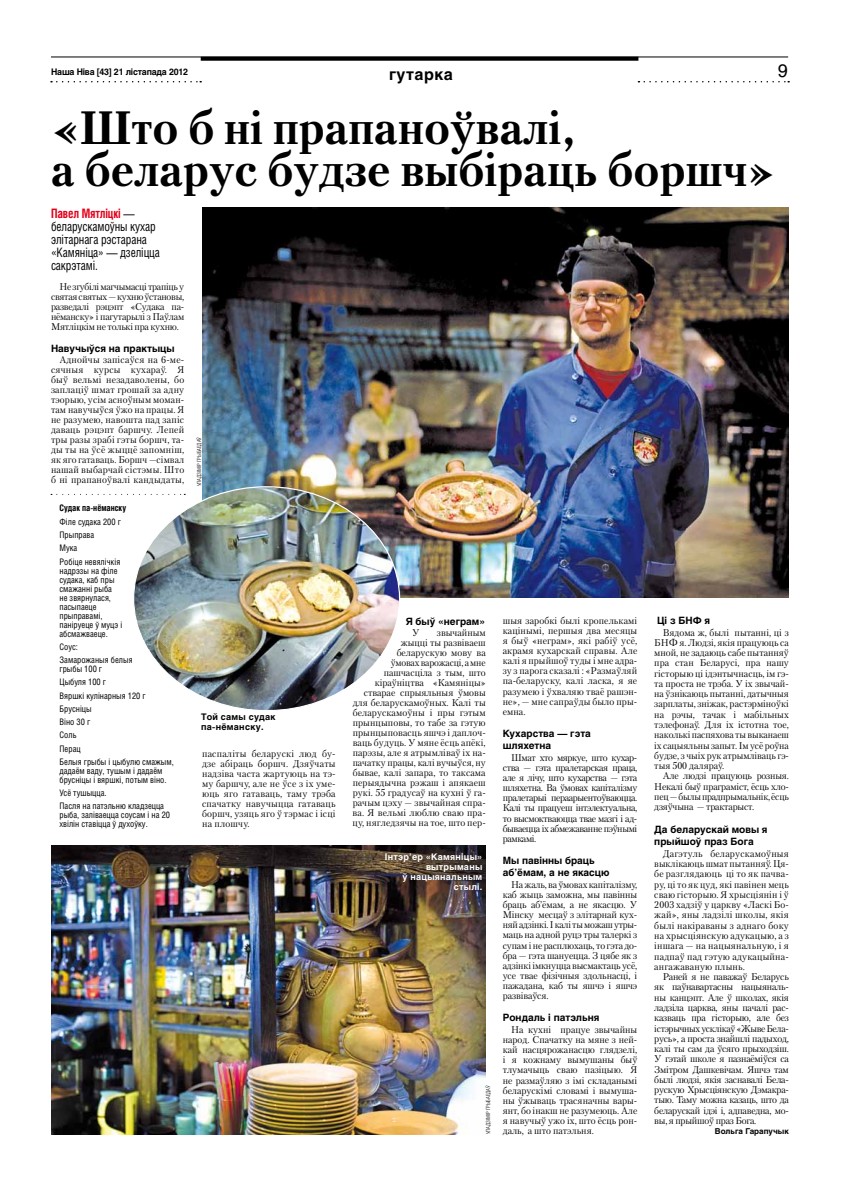
<style>
.page{position:relative;width:842px;height:1191px;background:#fff}
.page>*{position:absolute;margin:0;border:0;box-sizing:border-box;transform-origin:0 0}
.t1{font:700 46.6px/41.9px "Petersburg C";color:#000}
.t2{font:18px "Helios C";color:#000}
.t3{font:700 16px "Helios C";letter-spacing:.03em;color:#000}
.t4{font:13px/13px "Helios Cond C";letter-spacing:-.01em;color:#000;scale:.9 1}
.t5{font:700 10px/12.1px "Helios C";color:#000}
.t6{font:9.7px/10.3px "Petersburg C";color:#000;text-align:justify}
.t7{font:9.7px/10.1px "Petersburg C";color:#000;text-align:justify;scale:.96 1}
.t8{font:9px/13.2px "Helios Cond C";color:#000}
.t9{font:700 9px/10px "Helios C";letter-spacing:.03em;color:#fff;text-align:right}
.t10{font:700 9px "Helios C";letter-spacing:-.02em;color:#000}
.t11{font:700 9px/10px "Helios C";letter-spacing:.03em;color:#000}
.t12{font:700 9px "Helios Cond C";color:#000}
.t13{font:700 8px "Helios C";color:#000}
.t14{font:5.5px "Helios Cond Light C";color:#000}
.s1{font-weight:700;color:#e2001a}
</style>
<div class="page">
<svg style="left:638px;top:81px;width:151px;height:1px"></svg>
<svg style="left:51px;top:81px;width:150px;height:1px"></svg>
<hr style="left:51px;top:57px;width:737px;height:1px;background:#000">
<svg style="left:201px;top:58px;width:437px;height:3px"></svg>
<img style="left:52px;top:845px;width:434px;height:289px">
<img style="left:202px;top:207px;width:586px;height:390px">
<img style="left:135px;top:487px;width:265px;height:222px">
<svg style="left:51px;top:494px;width:134px;height:1px"></svg>
<p class="t10" style="left:51px;top:67px;width:138px">Наша Ніва [43] 21 лістапада 2012</p>
<h3 class="t3" style="left:389px;top:65px;width:65px">гутарка</h3>
<h2 class="t2" style="left:778px;top:60px;width:12px">9</h2>
<h1 class="t1" style="left:51px;top:106px;width:726px">«Што б ні прапаноўвалі,<br>а беларус будзе выбіраць боршч»</h1>
<h3 class="t4" style="left:51px;top:206px;width:122px"><span class="s1">Павел Мятліцкі</span> — беларускамоўны кухар элітарнага рэстарана «Камяніца» — дзеліцца сакрэтамі.</h3>
<p class="t7" style="left:51px;top:281px;width:140px;text-indent:9px">Не згубілі магчымасці трапіць у святая святых— кухню ўстановы, разведалі рэцэпт «Судака па&shy;нёманску» і пагутарылі з Паўлам Мятліцкім не толькі пра кухню.</p>
<p class="t5" style="left:51px;top:342px;width:125px">Навучыўся на практыцы</p>
<p class="t6" style="left:51px;top:354px;width:135px;line-height:10px;text-indent:9px">Аднойчы запісаўся на 6-ме&shy;сячныя курсы кухараў. Я быў вельмі незадаволены, бо заплаціў шмат грошай за адну тэорыю, усім асноўным моман&shy;там навучыўся ўжо на працы. Я не разумею, навошта пад запіс даваць рэцэпт баршчу. Лепей тры разы зрабі гэты боршч, та&shy;ды ты на ўсё жыццё запомніш, як яго гатаваць. Боршч —сімвал нашай выбарчай сістэмы. Што б ні прапаноўвалі кандыдаты,</p>
<p class="t12" style="left:60px;top:503px;width:68px">Судак па-нёманску</p>
<p class="t8" style="left:60px;top:515px;width:63px">Філе судака 200 г<br>Прыправа<br>Мука<br>Робіце невялічкія</p>
<p class="t8" style="left:60px;top:565px;width:64px;line-height:9px">надрэзы на філе судака, каб пры смажанні рыба не звярнулася, пасыпаеце прыправамі, паніруеце ў муцэ і абсмажваеце.</p>
<p class="t8" style="left:60px;top:640px;width:75px">Соус:<br>Замарожаныя белыя</p>
<p class="t8" style="left:60px;top:662px;width:116px">грыбы 100 г<br>Цыбуля 100 г<br>Вяршкі кулінарныя 120 г<br>Брусніцы<br>Віно 30 г<br>Соль<br>Перац<br>Белыя грыбы і цыбулю смажым,</p>
<p class="t8" style="left:60px;top:766px;width:109px;line-height:9px">дадаём ваду, тушым і дадаём брусніцы і вяршкі, потым віно.</p>
<p class="t8" style="left:60px;top:786px;width:106px">Усё тушыцца.<br>Пасля на патэльню кладзецца</p>
<p class="t8" style="left:60px;top:810px;width:112px;line-height:9px">рыба, заліваецца соусам і на 20 хвілін ставіцца ў духоўку.</p>
<p class="t14" style="left:196px;top:486px;width:50px;rotate:-90deg">уладзімір грыбаедаў</p>
<p class="t11" style="left:201px;top:711px;width:76px">Той самы судак па-нёманску.</p>
<p class="t6" style="left:202px;top:748px;width:135px;line-height:10px">паспаліты беларускі люд бу&shy;дзе абіраць боршч. Дзяўчаты надзіва часта жартуюць на тэ&shy;му баршчу, але не ўсе з іх уме&shy;юць яго гатаваць, таму трэба спачатку навучыцца гатаваць боршч, узяць яго ў тэрмас і ісці на плошчу.</p>
<p class="t5" style="left:406px;top:615px;width:81px">Я быў «неграм»</p>
<p class="t6" style="left:412px;top:627px;width:9px">У</p>
<p class="t6" style="left:353px;top:627px;width:135px;line-height:10px;text-align:right">звычайным<br>жыцці ты развіваеш беларускую мову ва<br>ўмовах варожасці, а мне пашчасціла з тым, што кіраўніцтва «Камяніцы» стварае спрыяльныя ўмовы для беларускамоўных. Калі ты беларускамоўны і пры гэтым прынцыповы, то табе за гэтую прынцыповасць яшчэ і даплоч&shy;ваць будуць. У мяне ёсць апёкі, парэзы, але я атрымліваў іх на&shy;пачатку працы, калі вучыўся, ну бывае, калі запара, то таксама перыядычна рэжаш і апякаеш рукі. 55 градусаў на кухні ў га&shy;рачым цэху — звычайная спра&shy;ва. Я вельмі люблю сваю пра&shy;цу, нягледзячы на тое, што пер-</p>
<p class="t9" style="left:385px;top:851px;width:99px">Інтэр’ер «Камяніцы» вытрыманы<br>ў нацыянальным стылі.</p>
<p class="t14" style="left:485px;top:1134px;width:50px;rotate:-90deg">уладзімір грыбаедаў</p>
<p class="t6" style="left:503px;top:615px;width:136px">шыя заробкі былі кропелькамі кацінымі, першыя два месяцы я быў «неграм», які рабіў усё, акрамя кухарскай справы. Але калі я прыйшоў туды і мне адра&shy;зу з парога сказалі : «Размаўляй па-беларуску, калі ласка, я яе разумею і ўхваляю тваё рашэн&shy;не», — мне сапраўды было пры&shy;емна.</p>
<p class="t5" style="left:503px;top:727px;width:90px">Кухарства — гэта шляхетна</p>
<p class="t6" style="left:503px;top:752px;width:136px;text-indent:9px">Шмат хто мяркуе, што кухар&shy;ства — гэта пралетарская праца, але я лічу, што кухарства — гэта шляхетна. Ва ўмовах капіталізму пралетарыі пераарыентоўваюцца.<br>Калі ты працуеш інтэлектуальна, то высмоктваюцца твае мазгі і ад&shy;бываецца іх абмежаванне пэўнымі рамкамі.</p>
<p class="t5" style="left:503px;top:854px;width:108px">Мы павінны браць аб’ёмам, а не якасцю</p>
<p class="t7" style="left:503px;top:879px;width:142px;text-indent:9px">На жаль, ва ўмовах капіталізму, каб жыць заможна, мы павінны браць аб’ёмам, а не якасцю. У Мінску месцаў з элітарнай кух&shy;няй адзінкі. І калі ты можаш утры&shy;маць на адной руцэ тры талеркі з супам і не расплюхаць, то гэта до&shy;бра — гэта шануецца. З цябе як з адзінкі імкнуцца высмактаць усё, усе твае фізічныя здольнасці, і пажадана, каб ты яшчэ і яшчэ развіваўся.</p>
<p class="t5" style="left:503px;top:1011px;width:98px">Рондаль і патэльня</p>
<p class="t6" style="left:503px;top:1024px;width:136px;text-indent:9px">На кухні працуе звычайны народ. Спачатку на мяне з ней&shy;кай насцярожанасцю глядзелі, і я кожнаму вымушаны быў тлумачыць сваю пазіцыю. Я не размаўляю з імі складанымі беларускімі словамі і вымуша&shy;ны ўжываць трасяначны вары&shy;янт, бо інакш не разумеюць. Але я навучыў ужо іх, што ёсць рон&shy;даль, а што патэльня.</p>
<p class="t5" style="left:657px;top:614px;width:55px">Ці з БНФ я</p>
<p class="t6" style="left:654px;top:627px;width:136px;text-indent:9px">Вядома ж, былі пытанні, ці з БНФ я. Людзі, якія працуюць са мной, не задаюць сабе пытанняў пра стан Беларусі, пра нашу гісторыю ці ідэнтычнасць, ім гэ&shy;та проста не трэба. У іх звычай&shy;на ўзнікаюць пытанні, датычныя зарплаты, зніжак, растэрміноўкі на рэчы, тачак і мабільных тэлефонаў. Для іх істотна тое, наколькі паспяхова ты выканаеш іх сацыяльны запыт. Ім усё роўна будзе, з чыіх рук атрымліваць гэ&shy;тыя 500 даляраў.</p>
<p class="t6" style="left:654px;top:770px;width:136px;text-indent:9px">Але людзі працуюць розныя.<br>Некалі быў праграміст, ёсць хло&shy;пец— былы прадпрымальнік, ёсць дзяўчына — трактарыст.</p>
<p class="t5" style="left:654px;top:823px;width:115px">Да беларускай мовы я прыйшоў праз Бога</p>
<p class="t6" style="left:654px;top:848px;width:136px;text-indent:9px">Дагэтуль беларускамоўныя выклікаюць шмат пытанняў. Ця&shy;бе разглядаюць ці то як пачва&shy;ру, ці то як цуд, які павінен мець сваю гісторыю. Я хрысціянін і ў 2003 хадзіў у царкву «Ласкі Бо&shy;жай», яны ладзілі школы, якія былі накіраваны з аднаго боку на хрысціянскую адукацыю, а з іншага — на нацыянальную, і я падпаў пад гэтую адукацыйна&shy;ангажаваную плынь.</p>
<p class="t6" style="left:654px;top:971px;width:136px;text-indent:9px">Раней я не паважаў Беларусь як паўнавартасны нацыяналь&shy;ны канцэпт. Але ў школах, якія ладзіла царква, яны пачалі рас&shy;казваць пра гісторыю, але без істэрычных усклікаў «Жыве Бела&shy;русь», а проста знайшлі падыход, калі ты сам да ўсяго прыходзіш.<br>У гэтай школе я пазнаёміўся са Змітром Дашкевічам. Яшчэ там былі людзі, якія заснавалі Бела&shy;рускую Хрысціянскую Дэмакра&shy;тыю. Таму можна казаць, што да беларускай ідэі і, адпаведна, мо&shy;вы, я прыйшоў праз Бога.</p>
<p class="t13" style="left:715px;top:1126px;width:75px">Вольга Гарапучык</p>
</div>
